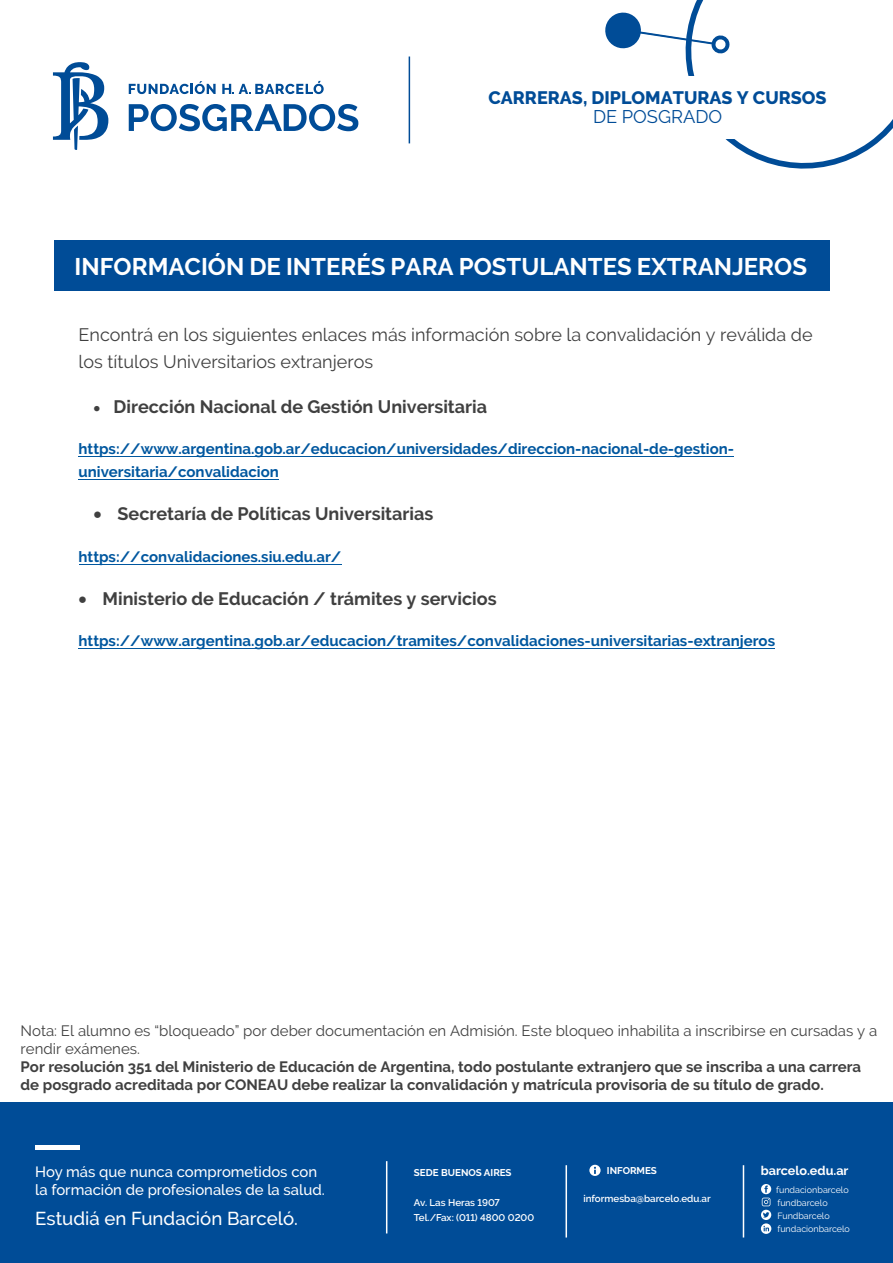
<style>
.page{position:relative;width:893px;height:1263px;background:#fff}
.page>*{position:absolute;margin:0;border:0;box-sizing:border-box;transform-origin:0 0}
.t1{font:700 24px "Raleway";color:#fff}
.t2{font:500 18.6px "Raleway";color:#fff}
.t3{font:18.3px "Raleway";color:#004c97}
.t4{font:700 18px "Raleway";color:#404040}
.t5{font:18px/27px "Raleway";color:#404040}
.t6{font:800 18px "Raleway";color:#004c97}
.t7{font:700 15px/22.5px "Raleway";color:#00579f}
.t8{font:700 15px/18px "Raleway";color:#404040}
.t9{font:15px/18px "Raleway";color:#404040}
.t10{font:500 14.85px/18.6px "Raleway";color:#fff}
.t11{font:700 12.6px "Raleway";color:#fff}
.t12{font:600 9.75px/14.1px "Raleway";color:#fff}
.t13{font:700 9.75px "Raleway";color:#fff}
.t14{font:9px/12.9px "Raleway";color:#fff}
</style>
<div class="page">
<div style="left:55px;top:241px;width:775px;height:50px;background:#004c97"></div>
<div style="left:0;top:1102px;width:893px;height:161px;background:#004c97"></div>
<hr style="left:35px;top:1145px;width:44px;height:4px;background:#fff">
<hr style="left:565px;top:1165px;width:2px;height:72px;background:#fff">
<hr style="left:386px;top:1161px;width:1px;height:72px;background:#fff">
<hr style="left:743px;top:1165px;width:1px;height:72px;background:#fff">
<svg style="left:589px;top:1165px;width:12px;height:11px"></svg>
<svg style="left:761px;top:1184px;width:10px;height:50px"></svg>
<svg style="left:605px;top:0;width:288px;height:169px"></svg>
<hr style="left:409px;top:57px;width:1px;height:86px;background:#004c97">
<svg style="left:53px;top:62px;width:55px;height:88px"></svg>
<svg style="left:129px;top:81px;width:87px;height:13px"></svg>
<svg style="left:222px;top:81px;width:102px;height:13px"></svg>
<svg style="left:129px;top:104px;width:229px;height:27px"></svg>
<hr style="left:79px;top:564px;width:262px;height:1px;background:#00579f">
<hr style="left:79px;top:648px;width:696px;height:1px;background:#00579f">
<hr style="left:79px;top:479px;width:200px;height:1px;background:#00579f">
<hr style="left:79px;top:456px;width:655px;height:1px;background:#00579f">
<p class="t6" style="left:488px;top:88px;width:340px">CARRERAS, DIPLOMATURAS Y CURSOS</p>
<p class="t3" style="left:593px;top:106px;width:131px">DE POSGRADO</p>
<h1 class="t1" style="left:75px;top:253px;width:734px">INFORMACIÓN DE INTERÉS PARA POSTULANTES EXTRANJEROS</h1>
<p class="t5" style="left:79px;top:321px;width:736px">Encontrá en los siguientes enlaces más información sobre la convalidación y reválida de los títulos Universitarios extranjeros</p>
<p class="t4" style="left:94px;top:396px;width:395px">• Dirección Nacional de Gestión Universitaria</p>
<p class="t7" style="left:79px;top:438px;width:657px">https://www.argentina.gob.ar/educacion/universidades/direccion-nacional-de-gestion&shy;universitaria/convalidacion</p>
<p class="t4" style="left:94px;top:503px;width:341px">• Secretaría de Políticas Universitarias</p>
<p class="t7" style="left:79px;top:545px;width:264px">https://convalidaciones.siu.edu.ar/</p>
<p class="t4" style="left:79px;top:588px;width:420px">• Ministerio de Educación / trámites y servicios</p>
<p class="t7" style="left:79px;top:630px;width:698px">https://www.argentina.gob.ar/educacion/tramites/convalidaciones-universitarias-extranjeros</p>
<p class="t9" style="left:21px;top:1022px;width:858px">Nota: El alumno es “bloqueado” por deber documentación en Admisión. Este bloqueo inhabilita a inscribirse en cursadas y a rendir exámenes.</p>
<p class="t8" style="left:21px;top:1058px;width:842px">Por resolución 351 del Ministerio de Educación de Argentina, todo postulante extranjero que se inscriba a una carrera de posgrado acreditada por CONEAU debe realizar la convalidación y matrícula provisoria de su título de grado.</p>
<p class="t10" style="left:35px;top:1162px;width:291px">Hoy más que nunca comprometidos con la formación de profesionales de la salud.</p>
<p class="t2" style="left:35px;top:1208px;width:264px">Estudiá en Fundación Barceló.</p>
<p class="t13" style="left:414px;top:1167px;width:99px">SEDE BUENOS AIRES</p>
<p class="t12" style="left:414px;top:1196px;width:122px">Av. Las Heras 1907<br>Tel./Fax: (011) 4800 0200</p>
<p class="t13" style="left:607px;top:1165px;width:51px">INFORMES</p>
<p class="t12" style="left:583px;top:1191px;width:129px">informesba@barcelo.edu.ar</p>
<p class="t11" style="left:761px;top:1163px;width:89px">barcelo.edu.ar</p>
<p class="t14" style="left:777px;top:1209px;width:54px">Fundbarcelo</p>
<p class="t14" style="left:776px;top:1183px;width:74px">fundacionbarcelo fundbarcelo</p>
<p class="t14" style="left:777px;top:1223px;width:74px">fundacionbarcelo</p>
</div>
